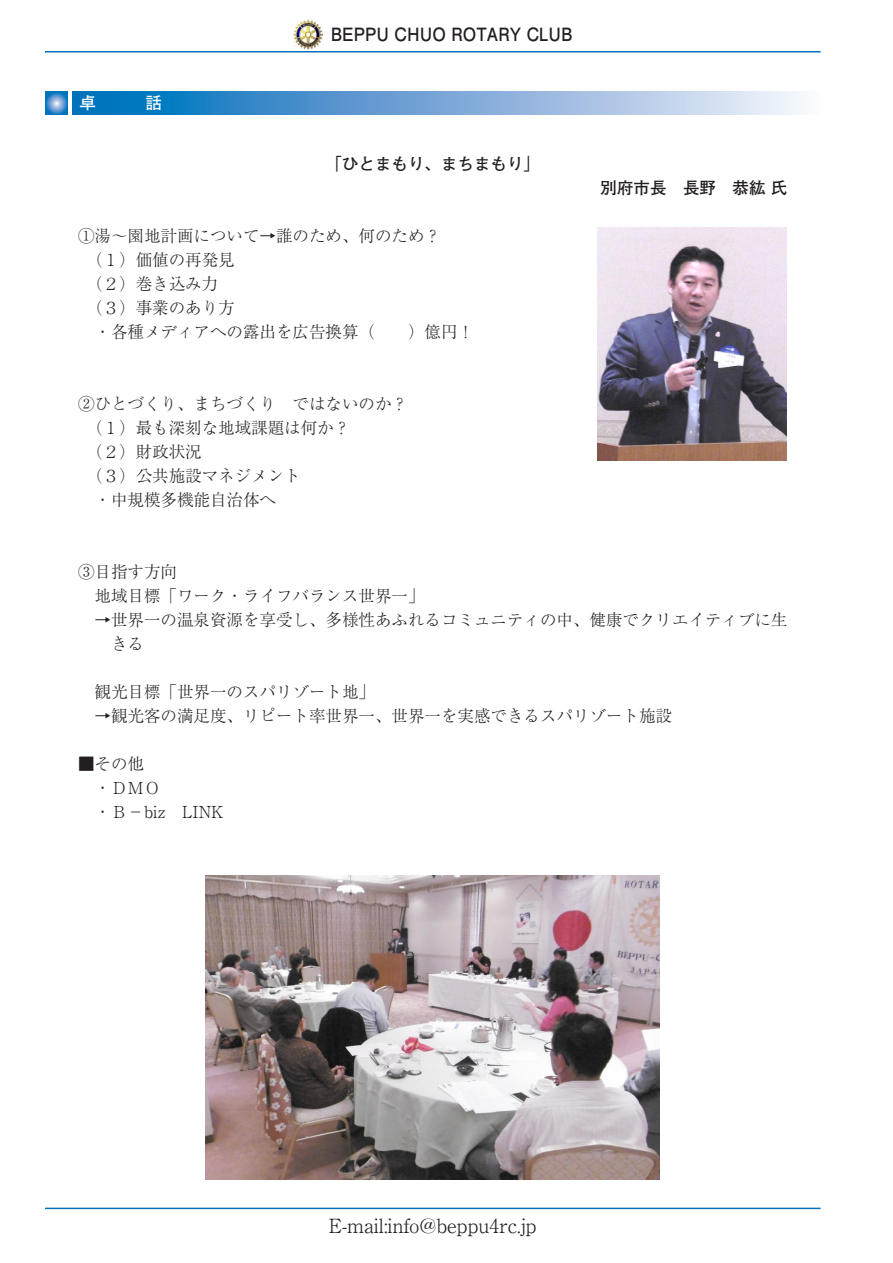
<style>
.page{position:relative;width:893px;height:1263px;background:#fff}
.page>*{position:absolute;margin:0;border:0;box-sizing:border-box;transform-origin:0 0}
.t1{font:300 19.5px "Ryumin Pr 6 N";color:#231f20}
.t2{font:700 18.3px "Futo Go B101 Pr 6 N";color:#231f20;scale:.91 1}
.t3{font:300 16.5px/24px "Ryumin Pr 6 N";color:#231f20}
.t4{font:700 16.5px "Futo Go B101 Pr 6 N";color:#231f20}
</style>
<div class="page">
<svg style="left:72px;top:92px;width:729px;height:22px;background:#73a9d8"></svg>
<svg style="left:45px;top:92px;width:23px;height:22px"></svg>
<img style="left:598px;top:227px;width:188px;height:234px">
<img style="left:206px;top:875px;width:454px;height:305px">
<hr style="left:45px;top:51px;width:776px;height:2px;background:#0072bc">
<img style="left:293px;top:20px;width:29px;height:29px">
<hr style="left:45px;top:1208px;width:775px;height:1px;background:#0072bc">
<p class="t2" style="left:331px;top:20px;width:267px">BEPPU CHUO ROTARY CLUB</p>
<p class="t4" style="left:326px;top:150px;width:216px">「ひとまもり、まちまもり」</p>
<p class="t3" style="left:78px;top:223px;width:364px">①湯～園地計画について→誰のため、何のため？</p>
<p class="t3" style="left:86px;top:247px;width:150px">（１）価値の再発見</p>
<p class="t3" style="left:86px;top:271px;width:133px">（２）巻き込み力</p>
<p class="t3" style="left:86px;top:295px;width:150px">（３）事業のあり方</p>
<p class="t3" style="left:94px;top:319px;width:381px">・各種メディアへの露出を広告換算（　　）億円！</p>
<p class="t3" style="left:78px;top:391px;width:331px">②ひとづくり、まちづくり　ではないのか？</p>
<p class="t3" style="left:86px;top:415px;width:265px">（１）最も深刻な地域課題は何か？</p>
<p class="t3" style="left:86px;top:439px;width:117px">（２）財政状況</p>
<p class="t3" style="left:86px;top:463px;width:216px">（３）公共施設マネジメント</p>
<p class="t3" style="left:94px;top:487px;width:183px">・中規模多機能自治体へ</p>
<p class="t4" style="left:601px;top:174px;width:188px">別府市長　長野　恭紘 氏</p>
<p class="t3" style="left:94px;top:559px;width:331px;text-indent:-16px">③目指す方向<br>地域目標「ワーク・ライフバランス世界一」</p>
<p class="t3" style="left:111px;top:607px;width:678px;text-indent:-16px">→世界一の温泉資源を享受し、多様性あふれるコミュニティの中、健康でクリエイティブに生きる</p>
<p class="t3" style="left:94px;top:679px;width:282px">観光目標「世界一のスパリゾート地」</p>
<p class="t3" style="left:94px;top:703px;width:579px">→観光客の満足度、リピート率世界一、世界一を実感できるスパリゾート施設</p>
<p class="t3" style="left:94px;top:751px;width:131px;text-indent:-16px">■その他<br>・ＤＭＯ<br>・Ｂ－biz　LINK</p>
<p class="t1" style="left:329px;top:1210px;width:210px">E-mail:info@beppu4rc.jp</p>
</div>
